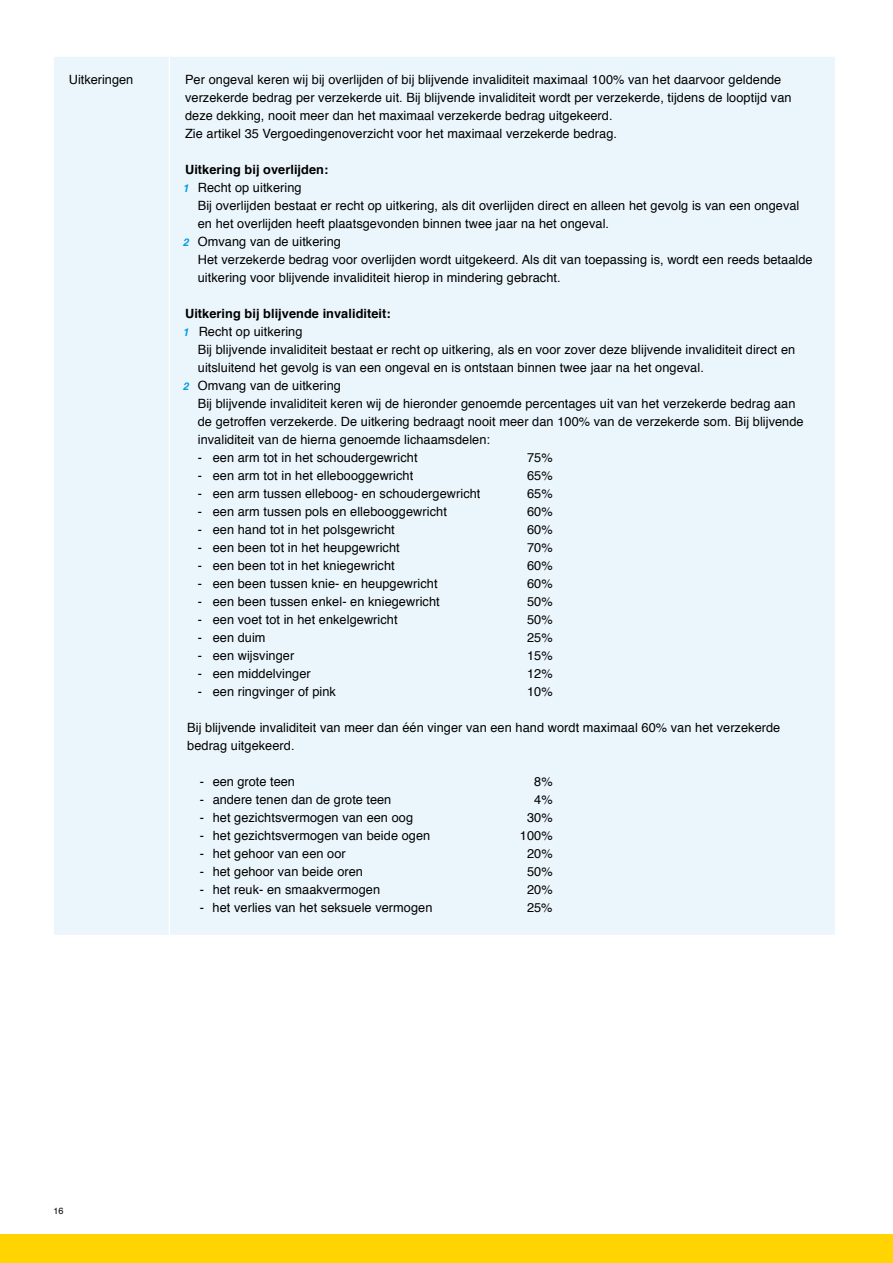
<style>
.page{position:relative;width:893px;height:1263px;background:#fff}
.page>*{position:absolute;margin:0;border:0;box-sizing:border-box;transform-origin:0 0}
.t1{font:12.75px/18px "Helvetica";letter-spacing:.005em;color:#000}
.t2{font:700 12.75px/18px "Helvetica";letter-spacing:.005em;color:#000}
.t3{font:9px "Helvetica";color:#000}
.s1{font-style:italic;font-size:10.5px;color:#009ee0}
.s2{font-weight:400}
.s3{font-weight:700;font-style:italic;font-size:10.5px;color:#009ee0}
</style>
<div class="page">
<div style="left:0;top:1234px;width:893px;height:29px;background:#ffd400"></div>
<div style="left:54px;top:57px;width:781px;height:878px;background:#ebf6fc"></div>
<hr style="left:169px;top:57px;width:1px;height:878px;background:#fff">
<p class="t1" style="left:69px;top:71px;width:66px">Uitkeringen</p>
<p class="t1" style="left:185px;top:71px;width:608px">Per ongeval keren wij bij overlijden of bij blijvende invaliditeit maximaal 100% van het daarvoor geldende verzekerde bedrag per verzekerde uit. Bij blijvende invaliditeit wordt per verzekerde, tijdens de looptijd van deze dekking, nooit meer dan het maximaal verzekerde bedrag uitgekeerd.<br>Zie artikel 35 Vergoedingenoverzicht voor het maximaal verzekerde bedrag.</p>
<p class="t2" style="left:183px;top:161px;width:147px">Uitkering bij overlijden:<br><span class="s1">1</span> <span class="s2">Recht op uitkering</span></p>
<p class="t1" style="left:198px;top:197px;width:603px">Bij overlijden bestaat er recht op uitkering, als dit overlijden direct en alleen het gevolg is van een ongeval</p>
<p class="t1" style="left:198px;top:215px;width:413px">en het overlijden heeft plaatsgevonden binnen twee jaar na het ongeval.</p>
<p class="t1" style="left:183px;top:233px;width:160px"><span class="s3">2</span> Omvang van de uitkering</p>
<p class="t1" style="left:198px;top:251px;width:616px">Het verzekerde bedrag voor overlijden wordt uitgekeerd. Als dit van toepassing is, wordt een reeds betaalde</p>
<p class="t1" style="left:198px;top:269px;width:364px">uitkering voor blijvende invaliditeit hierop in mindering gebracht.</p>
<p class="t2" style="left:183px;top:305px;width:209px">Uitkering bij blijvende invaliditeit:<br><span class="s1">1</span> <span class="s2">Recht op uitkering</span></p>
<p class="t1" style="left:198px;top:341px;width:599px">Bij blijvende invaliditeit bestaat er recht op uitkering, als en voor zover deze blijvende invaliditeit direct en</p>
<p class="t1" style="left:198px;top:359px;width:507px">uitsluitend het gevolg is van een ongeval en is ontstaan binnen twee jaar na het ongeval.</p>
<p class="t1" style="left:183px;top:377px;width:160px"><span class="s3">2</span> Omvang van de uitkering</p>
<p class="t1" style="left:198px;top:395px;width:599px">Bij blijvende invaliditeit keren wij de hieronder genoemde percentages uit van het verzekerde bedrag aan</p>
<p class="t1" style="left:198px;top:413px;width:607px">de getroffen verzekerde. De uitkering bedraagt nooit meer dan 100% van de verzekerde som. Bij blijvende</p>
<p class="t1" style="left:198px;top:431px;width:294px">invaliditeit van de hierna genoemde lichaamsdelen:</p>
<p class="t1" style="left:198px;top:449px;width:221px">- een arm tot in het schoudergewricht</p>
<p class="t1" style="left:527px;top:449px;width:27px">75%</p>
<p class="t1" style="left:198px;top:467px;width:217px">- een arm tot in het ellebooggewricht</p>
<p class="t1" style="left:527px;top:467px;width:27px">65%</p>
<p class="t1" style="left:198px;top:485px;width:284px">- een arm tussen elleboog- en schoudergewricht</p>
<p class="t1" style="left:527px;top:485px;width:27px">65%</p>
<p class="t1" style="left:198px;top:503px;width:251px">- een arm tussen pols en ellebooggewricht</p>
<p class="t1" style="left:527px;top:503px;width:27px">60%</p>
<p class="t1" style="left:198px;top:521px;width:198px">- een hand tot in het polsgewricht</p>
<p class="t1" style="left:527px;top:521px;width:27px">60%</p>
<p class="t1" style="left:198px;top:539px;width:203px">- een been tot in het heupgewricht</p>
<p class="t1" style="left:527px;top:539px;width:27px">70%</p>
<p class="t1" style="left:198px;top:557px;width:198px">- een been tot in het kniegewricht</p>
<p class="t1" style="left:527px;top:557px;width:27px">60%</p>
<p class="t1" style="left:198px;top:575px;width:241px">- een been tussen knie- en heupgewricht</p>
<p class="t1" style="left:527px;top:575px;width:27px">60%</p>
<p class="t1" style="left:198px;top:593px;width:243px">- een been tussen enkel- en kniegewricht</p>
<p class="t1" style="left:527px;top:593px;width:27px">50%</p>
<p class="t1" style="left:198px;top:611px;width:201px">- een voet tot in het enkelgewricht</p>
<p class="t1" style="left:527px;top:611px;width:27px">50%</p>
<p class="t1" style="left:198px;top:629px;width:69px">- een duim</p>
<p class="t1" style="left:527px;top:629px;width:27px">25%</p>
<p class="t1" style="left:198px;top:647px;width:98px">- een wijsvinger</p>
<p class="t1" style="left:527px;top:647px;width:27px">15%</p>
<p class="t1" style="left:198px;top:665px;width:114px">- een middelvinger</p>
<p class="t1" style="left:527px;top:665px;width:27px">12%</p>
<p class="t1" style="left:198px;top:683px;width:140px">- een ringvinger of pink</p>
<p class="t1" style="left:527px;top:683px;width:27px">10%</p>
<p class="t1" style="left:187px;top:719px;width:595px">Bij blijvende invaliditeit van meer dan één vinger van een hand wordt maximaal 60% van het verzekerde bedrag uitgekeerd.</p>
<p class="t1" style="left:200px;top:773px;width:96px">- een grote teen</p>
<p class="t1" style="left:534px;top:773px;width:20px">8%</p>
<p class="t1" style="left:200px;top:791px;width:193px">- andere tenen dan de grote teen</p>
<p class="t1" style="left:534px;top:791px;width:20px">4%</p>
<p class="t1" style="left:200px;top:809px;width:215px">- het gezichtsvermogen van een oog</p>
<p class="t1" style="left:527px;top:809px;width:27px">30%</p>
<p class="t1" style="left:200px;top:827px;width:232px">- het gezichtsvermogen van beide ogen</p>
<p class="t1" style="left:520px;top:827px;width:34px">100%</p>
<p class="t1" style="left:200px;top:845px;width:147px">- het gehoor van een oor</p>
<p class="t1" style="left:527px;top:845px;width:27px">20%</p>
<p class="t1" style="left:200px;top:863px;width:165px">- het gehoor van beide oren</p>
<p class="t1" style="left:527px;top:863px;width:27px">50%</p>
<p class="t1" style="left:200px;top:881px;width:182px">- het reuk- en smaakvermogen</p>
<p class="t1" style="left:527px;top:881px;width:27px">20%</p>
<p class="t1" style="left:200px;top:899px;width:234px">- het verlies van het seksuele vermogen</p>
<p class="t1" style="left:527px;top:899px;width:27px">25%</p>
<p class="t3" style="left:54px;top:1205px;width:11px">16</p>
</div>
